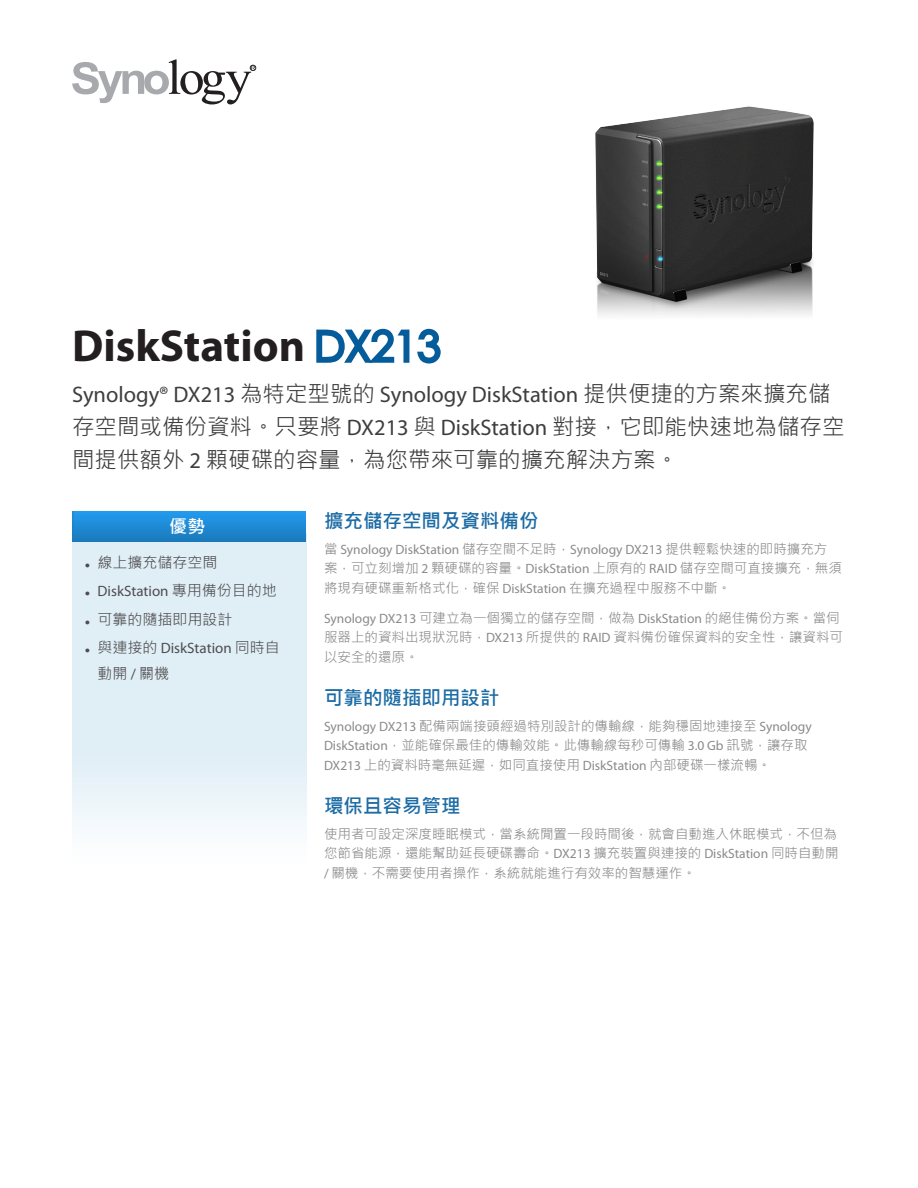
<style>
.page{position:relative;width:918px;height:1188px;background:#fff}
.page>*{position:absolute;margin:0;border:0;box-sizing:border-box;transform-origin:0 0}
.ChapterTitle{font:700 45px "Myriad Pro";color:#231f20}
.ChapterTitleDesc{font:22.5px/33px "Microsoft Jheng Hei";color:#3e3e3f}
.BodyHeading{font:700 19.5px "Microsoft Jheng Hei";color:#1d6ca5}
.ChapterTitleHighligh{font:700 18px "Microsoft Jheng Hei";color:#fff}
.ChapterTitleBullet{font:15px/25.5px "Myriad Pro";color:#4e4d4e}
.ChapterTitleBullet-2{font:15px "Microsoft Jheng Hei";color:#4e4d4e}
.BodyContent{font:13.5px/19.5px "Microsoft Jheng Hei";color:#8a8a8d}
.s1{font-family:"Century Gothic";font-weight:400;font-size:42px;color:#045c9b}
.s2{font-family:"Myriad Pro"}
.s3{font-family:"Arial";font-weight:700;font-size:9px}
.s4{font-family:"Microsoft Jheng Hei"}
.s5{font-style:inherit}
</style>
<div class="page">
<svg style="left:316px;top:328px;width:125px;height:36px"></svg>
<svg style="left:72px;top:59px;width:184px;height:45px"></svg>
<svg style="left:72px;top:511px;width:234px;height:31px;background:#1e8ad4"></svg>
<img style="left:595px;top:106px;width:219px;height:209px">
<p class="ChapterTitle" style="left:72px;top:317px;width:370px">DiskStation <span class="s1">DX213</span></p>
<p class="ChapterTitleDesc" style="left:72px;top:377px;width:774px"><span class="s2">Synology® DX213</span> 為特定型號的 <span class="s2">Synology DiskStation</span> 提供便捷的方案來擴充儲存空間或備份資料。只要將 <span class="s2">DX213</span> 與 <span class="s2">DiskStation</span> 對接，它即能快速地為儲存空間提供額外 <span class="s2">2</span> 顆硬碟的容量，為您帶來可靠的擴充解決方案。</p>
<p class="ChapterTitleHighligh" style="left:169px;top:515px;width:38px">優勢</p>
<p class="ChapterTitleBullet-2" style="left:85px;top:553px;width:134px"><span class="s3">●</span> 線上擴充儲存空間</p>
<p class="ChapterTitleBullet" style="left:85px;top:578px;width:193px"><span class="s3">●</span> DiskStation <span class="s4">專用備份目的地</span></p>
<p class="ChapterTitleBullet-2" style="left:85px;top:610px;width:149px"><span class="s3">●</span> 可靠的隨插即用設計</p>
<p class="ChapterTitleBullet" style="left:98px;top:635px;width:184px;text-indent:-13px"><span class="s3">●</span> <span class="s4">與連接的</span> DiskStation <span class="s4">同時自動開</span> / <span class="s4">關機</span></p>
<p class="BodyHeading" style="left:324px;top:509px;width:216px">擴充儲存空間及資料備份</p>
<p class="BodyContent" style="left:324px;top:539px;width:519px">當 <span class="s2">Synology DiskStation</span> 儲存空間不足時，<span class="s2">Synology DX213</span> 提供輕鬆快速的即時擴充方案，可立刻增加 <span class="s2">2</span> 顆硬碟的容量。<span class="s2">DiskStation</span> 上原有的 <span class="s2">RAID</span> 儲存空間可直接擴充，無須將現有硬碟重新格式化，確保 <span class="s2">DiskStation</span> 在擴充過程中服務不中斷。</p>
<p class="BodyContent" style="left:324px;top:608px;width:521px"><span class="s2">Synology DX213</span> 可建立為一個獨立的儲存空間，做為 <span class="s2">DiskStation</span> 的絕佳備份方案。當伺服器上的資料出現狀況時，<span class="s2">DX213</span> 所提供的 <span class="s2">RAID</span> 資料備份確保資料的安全性，讓資料可以安全的還原。</p>
<p class="BodyHeading" style="left:324px;top:686px;width:177px">可靠的隨插即用設計</p>
<p class="BodyContent" style="left:324px;top:716px;width:489px"><span class="s2">Synology DX213</span> 配備兩端接頭經過特別設計的傳輸線，能夠穩固地連接至 <span class="s2">Synology<br>DiskStation</span>，並能確保最佳的傳輸效能。此傳輸線每秒可傳輸 <span class="s2">3.0 Gb</span> 訊號，讓存取<br><span class="s2">DX213</span> 上的資料時毫無延遲，如同直接使用 <span class="s2">DiskStation</span> 內部硬碟一樣流暢。</p>
<p class="BodyHeading" style="left:324px;top:794px;width:138px">環保且容易管理</p>
<p class="BodyContent" style="left:324px;top:824px;width:516px;text-align:justify">使用者可設定深度<span class="s5">睡</span>眠模式，當系統閒置一段時間後，就會自動進入休眠模式，不但為您節省能源，還能幫助延長硬碟壽命。<span class="s2">DX213</span> 擴充裝置與連接的 <span class="s2">DiskStation</span> 同時自動開<span class="s2">/</span> 關機，不需要使用者操作，系統就能進行有效率的智慧運作。</p>
</div>
